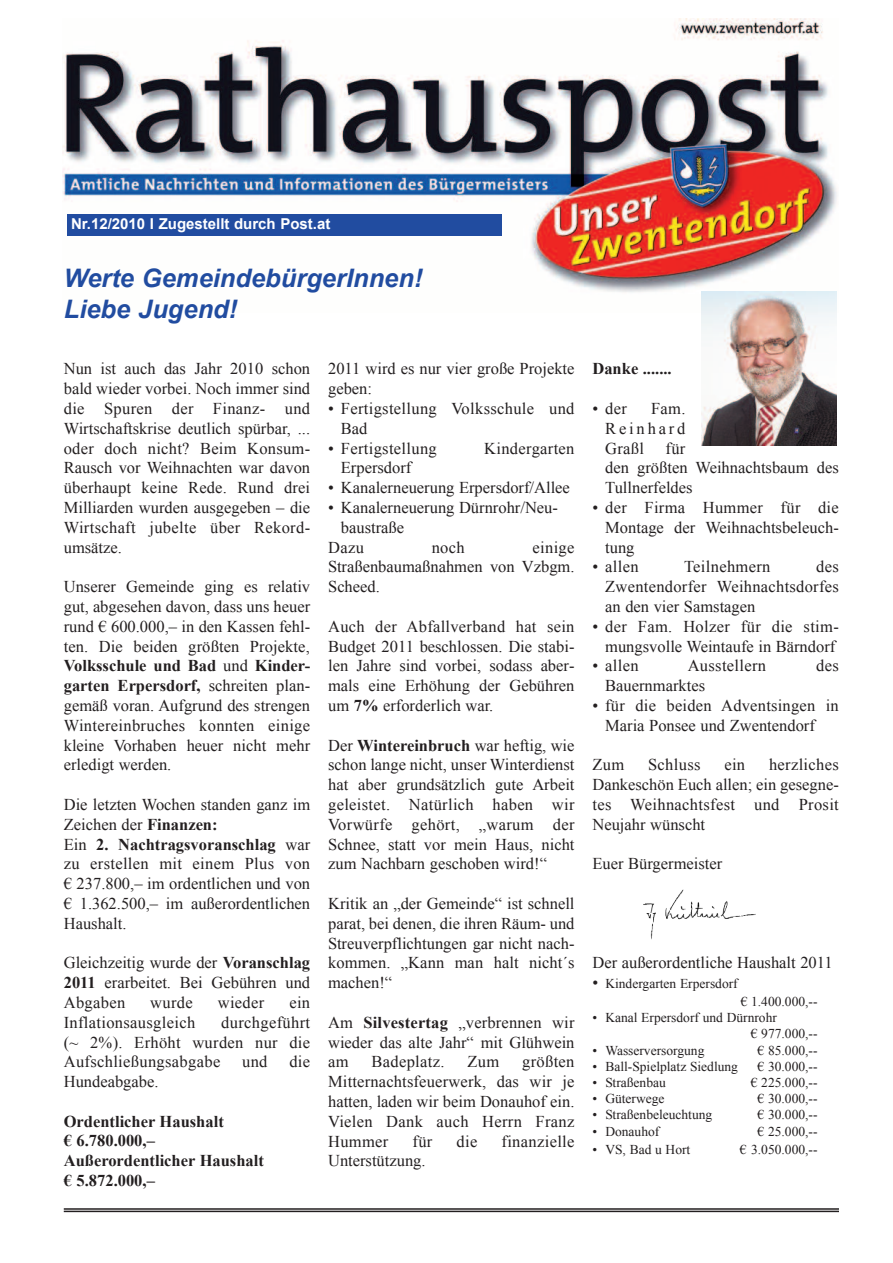
<style>
.page{position:relative;width:893px;height:1263px;background:#fff}
.page>*{position:absolute;margin:0;border:0;box-sizing:border-box;transform-origin:0 0}
.t1{font:italic 700 25.5px/30.6px "Arial";color:#214ca0}
.t2{font:16.5px/19.8px "Times New Roman";color:#231f20;text-align:justify}
.t3{font:16.5px/19.8px "Times New Roman";letter-spacing:.02em;color:#231f20}
.t4{font:700 16.5px/19.8px "Times New Roman";color:#231f20}
.t5{font:700 15px "Arial";color:#fff}
.t6{font:13.5px/16.2px "Times New Roman";color:#231f20}
.s1{font-weight:700}
.s2{font-size:16.5px}
</style>
<div class="page">
<hr style="left:64px;top:1211px;width:775px;height:1px;background:#231f20">
<hr style="left:64px;top:1208px;width:775px;height:2px;background:#231f20">
<img style="left:62px;top:19px;width:775px;height:294px">
<div style="left:67px;top:214px;width:435px;height:22px;background:#214ca0"></div>
<img style="left:701px;top:292px;width:135px;height:154px">
<img style="left:643px;top:889px;width:113px;height:50px">
<p class="t5" style="left:71px;top:216px;width:261px">Nr.12/2010 I Zugestellt durch Post.at</p>
<h1 class="t1" style="left:64px;top:263px;width:360px">Werte GemeindebürgerInnen!<br>Liebe Jugend!</h1>
<p class="t2" style="left:64px;top:359px;width:248px">Nun ist auch das Jahr 2010 schon bald wieder vorbei. Noch immer sind die Spuren der Finanz- und Wirtschaftskrise deutlich spürbar, ... oder doch nicht? Beim Konsum-Rausch vor Weihnachten war davon überhaupt keine Rede. Rund drei Milliarden wurden ausgegeben – die Wirtschaft jubelte über Rekord&shy;umsätze.</p>
<p class="t2" style="left:64px;top:577px;width:248px">Unserer Gemeinde ging es relativ gut, abgesehen davon, dass uns heuer rund € 600.000,– in den Kassen fehl&shy;ten. Die beiden größten Projekte, <span class="s1">Volksschule und Bad</span> und <span class="s1">Kinder&shy;garten Erpersdorf,</span> schreiten plan&shy;gemäß voran. Aufgrund des strengen Wintereinbruches konnten einige kleine Vorhaben heuer nicht mehr erledigt werden.</p>
<p class="t2" style="left:64px;top:794px;width:248px;text-align:left">Die letzten Wochen standen ganz im<br>Zeichen der <span class="s1">Finanzen:<br></span>Ein <span class="s1">2. Nachtragsvoranschlag</span> war zu erstellen mit einem Plus von € 237.800,– im ordentlichen und von € 1.362.500,– im außerordentlichen<br>Haushalt.</p>
<p class="t2" style="left:64px;top:953px;width:248px">Gleichzeitig wurde der <span class="s1">Voranschlag 2011</span> erarbeitet. Bei Gebühren und Abgaben</p>
<p class="t2" style="left:150px;top:992px;width:44px">wurde</p>
<p class="t2" style="left:218px;top:992px;width:48px">wieder</p>
<p class="t2" style="left:289px;top:992px;width:22px">ein</p>
<p class="t3" style="left:64px;top:1012px;width:133px">Inflationsausgleich</p>
<p class="t2" style="left:64px;top:1012px;width:248px;text-indent:158px">durchgeführt (~ 2%). Erhöht wurden nur die Aufschließungsabgabe</p>
<p class="t2" style="left:242px;top:1052px;width:27px">und</p>
<p class="t2" style="left:289px;top:1052px;width:22px">die</p>
<p class="t2" style="left:64px;top:1072px;width:96px">Hundeabgabe.</p>
<p class="t4" style="left:64px;top:1111px;width:202px">Ordentlicher Haushalt<br>€ 6.780.000,–<br>Außerordentlicher Haushalt € 5.872.000,–</p>
<p class="t2" style="left:328px;top:359px;width:248px">2011 wird es nur vier große Projekte geben:</p>
<p class="t3" style="left:341px;top:398px;width:235px;text-indent:-13px">• Fertigstellung Volksschule und<br>Bad</p>
<p class="t3" style="left:328px;top:438px;width:110px">• Fertigstellung</p>
<p class="t3" style="left:484px;top:438px;width:92px">Kindergarten</p>
<p class="t2" style="left:341px;top:458px;width:72px">Erpersdorf</p>
<p class="t2" style="left:328px;top:478px;width:243px">• Kanalerneuerung Erpersdorf/Allee</p>
<p class="t2" style="left:328px;top:497px;width:231px">• Kanalerneuerung Dürnrohr/Neu-</p>
<p class="t2" style="left:341px;top:517px;width:65px">baustraße</p>
<p class="t2" style="left:328px;top:537px;width:37px">Dazu</p>
<p class="t2" style="left:432px;top:537px;width:35px">noch</p>
<p class="t2" style="left:328px;top:537px;width:248px;text-indent:204px">einige Straßenbaumaßnahmen von Vzbgm.<br>Scheed.</p>
<p class="t2" style="left:328px;top:616px;width:248px">Auch der Abfallverband hat sein Budget 2011 beschlossen. Die stabi&shy;len Jahre sind vorbei, sodass aber&shy;mals eine Erhöhung der Gebühren um <span class="s1">7%</span> erforderlich war.</p>
<p class="t2" style="left:328px;top:735px;width:248px">Der <span class="s1">Wintereinbruch</span> war heftig, wie schon lange nicht, unser Winterdienst hat aber grundsätzlich gute Arbeit geleistet. Natürlich haben wir Vorwürfe gehört, „warum der Schnee, statt vor mein Haus, nicht zum Nachbarn geschoben wird!“</p>
<p class="t2" style="left:328px;top:893px;width:248px">Kritik an „der Gemeinde“ ist schnell parat, bei denen, die ihren Räum- und Streuverpflichtungen gar nicht nach&shy;kommen. „Kann man halt nicht´s machen!“</p>
<p class="t2" style="left:328px;top:1012px;width:248px">Am <span class="s1">Silvestertag</span> „verbrennen wir wieder das alte Jahr“ mit Glühwein am</p>
<p class="t2" style="left:328px;top:1052px;width:248px;text-indent:194px">größten Mitternachtsfeuerwerk, das wir je hatten, laden wir beim Donauhof ein.<br>Vielen Dank auch Herrn Franz Hummer</p>
<p class="t3" style="left:371px;top:1052px;width:75px">Badeplatz.</p>
<p class="t2" style="left:467px;top:1052px;width:33px">Zum</p>
<p class="t2" style="left:413px;top:1131px;width:21px">für</p>
<p class="t2" style="left:457px;top:1131px;width:22px">die</p>
<p class="t3" style="left:502px;top:1131px;width:74px">finanzielle</p>
<p class="t2" style="left:328px;top:1151px;width:99px">Unterstützung.</p>
<p class="t4" style="left:592px;top:359px;width:81px">Danke .......</p>
<p class="t2" style="left:592px;top:398px;width:36px">• der</p>
<p class="t2" style="left:605px;top:398px;width:82px;text-indent:46px">Fam.<br>Reinhard Graßl</p>
<p class="t2" style="left:605px;top:438px;width:235px;text-align:left;text-indent:60px">für<br>den größten Weihnachtsbaum des<br>Tullnerfeldes</p>
<p class="t2" style="left:605px;top:497px;width:235px;text-indent:-13px">• der Firma Hummer für die Montage der Weihnachtsbeleuch&shy;tung</p>
<p class="t2" style="left:592px;top:557px;width:48px">• allen</p>
<p class="t3" style="left:684px;top:557px;width:88px">Teilnehmern</p>
<p class="t2" style="left:605px;top:557px;width:235px;text-indent:211px">des Zwentendorfer Weihnachtsdorfes an den vier Samstagen</p>
<p class="t2" style="left:592px;top:616px;width:248px;text-align:center">• der Fam. Holzer für die stim&shy;mungsvolle Weintaufe in Bärndorf</p>
<p class="t2" style="left:592px;top:656px;width:48px">• allen</p>
<p class="t3" style="left:688px;top:656px;width:80px">Ausstellern</p>
<p class="t2" style="left:816px;top:656px;width:24px">des</p>
<p class="t2" style="left:605px;top:676px;width:101px">Bauernmarktes</p>
<p class="t2" style="left:605px;top:695px;width:235px;text-indent:-13px">• für die beiden Adventsingen in<br>Maria Ponsee und Zwentendorf</p>
<p class="t2" style="left:592px;top:755px;width:33px">Zum</p>
<p class="t3" style="left:648px;top:755px;width:54px">Schluss</p>
<p class="t2" style="left:724px;top:755px;width:22px">ein</p>
<p class="t2" style="left:592px;top:755px;width:248px;text-indent:177px">herzliches Dankeschön Euch allen; ein gesegne&shy;tes Weihnachtsfest und Prosit Neujahr wünscht</p>
<p class="t2" style="left:592px;top:854px;width:131px">Euer Bürgermeister</p>
<p class="t2" style="left:592px;top:953px;width:242px">Der außerordentliche Haushalt 2011</p>
<p class="t6" style="left:592px;top:975px;width:147px"><span class="s2">•</span> Kindergarten Erpersdorf</p>
<p class="t6" style="left:741px;top:993px;width:78px">€ 1.400.000,--</p>
<p class="t6" style="left:751px;top:1009px;width:68px;text-indent:-158px">• Kanal Erpersdorf und Dürnrohr<br>€ 977.000,--</p>
<p class="t6" style="left:593px;top:1042px;width:113px">• Wasserversorgung</p>
<p class="t6" style="left:758px;top:1042px;width:61px">€ 85.000,--</p>
<p class="t6" style="left:593px;top:1058px;width:147px">• Ball-Spielplatz Siedlung</p>
<p class="t6" style="left:758px;top:1058px;width:61px">€ 30.000,--</p>
<p class="t6" style="left:593px;top:1074px;width:75px">• Straßenbau</p>
<p class="t6" style="left:751px;top:1074px;width:68px">€ 225.000,--</p>
<p class="t6" style="left:593px;top:1090px;width:73px">• Güterwege</p>
<p class="t6" style="left:758px;top:1090px;width:61px">€ 30.000,--</p>
<p class="t6" style="left:593px;top:1107px;width:121px">• Straßenbeleuchtung</p>
<p class="t6" style="left:758px;top:1107px;width:61px">€ 30.000,--</p>
<p class="t6" style="left:593px;top:1123px;width:68px">• Donauhof</p>
<p class="t6" style="left:758px;top:1123px;width:61px">€ 25.000,--</p>
<p class="t6" style="left:593px;top:1141px;width:99px">• VS, Bad u Hort</p>
<p class="t6" style="left:740px;top:1141px;width:79px">€ 3.050.000,--</p>
</div>
